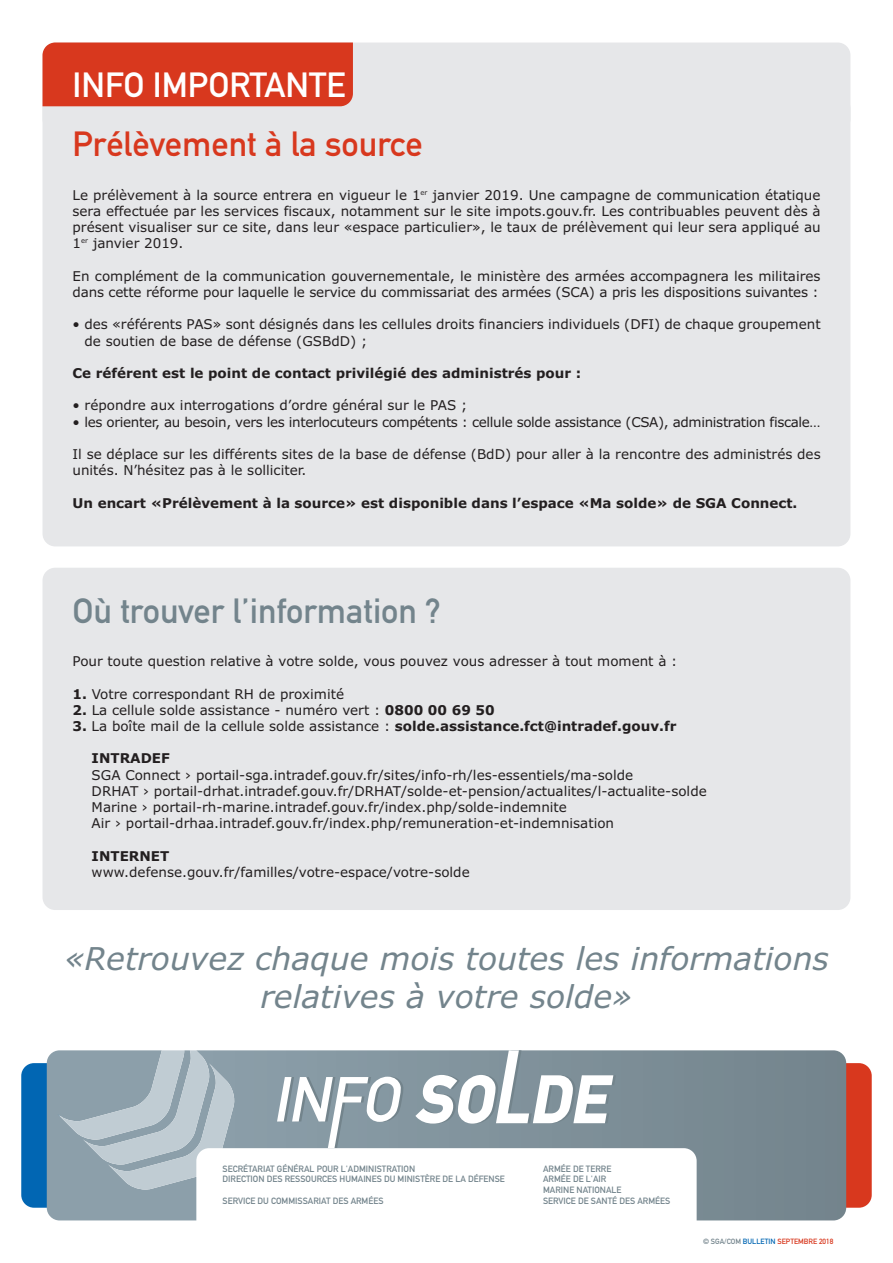
<style>
.page{position:relative;width:893px;height:1263px;background:#fff}
.page>*{position:absolute;margin:0;border:0;box-sizing:border-box;transform-origin:0 0}
.t1{font:34.5px "DIN Mittelschrift";color:#73848c}
.t2{font:34.5px "DIN Mittelschrift";color:#d8381e}
.t3{font:34.5px "DIN Mittelschrift";color:#fff}
.t4{font:italic 31.5px/37.8px "Verdana";color:#73848c;text-align:center}
.t5{font:13.5px/16.2px "Verdana";color:#231f20}
.t6{font:700 13.5px "Verdana";color:#231f20}
.t7{font:13.5px "Verdana";letter-spacing:-.025em;color:#231f20}
.t8{font:9px/10.8px "DIN Mittelschrift";color:#73848c}
.t9{font:7.5px "DIN Mittelschrift";color:#d8381e}
.s1{font-weight:700}
.s2{font-weight:400}
.s3{color:#73848c}
.s4{color:#0166b3}
</style>
<div class="page">
<div style="left:21px;top:1063px;width:39px;height:145px;background:#0166b3;border-radius:13px"></div>
<div style="left:833px;top:1063px;width:39px;height:145px;background:#d8381e;border-radius:13px"></div>
<svg style="left:47px;top:1050px;width:799px;height:170px;background:#7d8f98"></svg>
<svg style="left:277px;top:1077px;width:127px;height:71px"></svg>
<svg style="left:415px;top:1050px;width:201px;height:73px"></svg>
<svg style="left:57px;top:1050px;width:179px;height:139px;background:#a3b3bc"></svg>
<div style="left:196px;top:1148px;width:501px;height:105px;background:#fff;border-radius:13px"></div>
<div style="left:43px;top:568px;width:807px;height:342px;background:#e6e7e9;border-radius:13px"></div>
<div style="left:43px;top:43px;width:807px;height:89px;background:#e6e7e9;border-radius:13px"></div>
<div style="left:43px;top:96px;width:807px;height:450px;background:#e6e7e9;border-radius:13px"></div>
<div style="left:43px;top:43px;width:310px;height:63px;background:#d8381e"></div>
<h1 class="t3" style="left:73px;top:73px;width:275px">INFO IMPORTANTE</h1>
<h1 class="t2" style="left:73px;top:132px;width:352px">Prélèvement à la source</h1>
<p class="t5" style="left:73px;top:188px;width:750px;text-align:justify">Le prélèvement à la source entrera en vigueur le 1<sup>er</sup> janvier 2019. Une campagne de communication étatique sera effectuée par les services fiscaux, notamment sur le site impots.gouv.fr. Les contribuables peuvent dès à présent visualiser sur ce site, dans leur «espace particulier», le taux de prélèvement qui leur sera appliqué au 1<sup>er</sup> janvier 2019.</p>
<p class="t5" style="left:73px;top:269px;width:750px">En complément de la communication gouvernementale, le ministère des armées accompagnera les militaires dans cette réforme pour laquelle le service du commissariat des armées (SCA) a pris les dispositions suivantes :</p>
<p class="t5" style="left:85px;top:317px;width:738px;text-indent:-12px">• des «référents PAS» sont désignés dans les cellules droits financiers individuels (DFI) de chaque groupement de soutien de base de défense (GSBdD) ;</p>
<p class="t6" style="left:73px;top:368px;width:510px">Ce référent est le point de contact privilégié des administrés pour :</p>
<p class="t5" style="left:73px;top:398px;width:396px">• répondre aux interrogations d’ordre général sur le PAS ;</p>
<p class="t7" style="left:73px;top:416px;width:750px">• les orienter, au besoin, vers les interlocuteurs compétents : cellule solde assistance (CSA), administration fiscale…</p>
<p class="t5" style="left:73px;top:447px;width:750px">Il se déplace sur les différents sites de la base de défense (BdD) pour aller à la rencontre des administrés des unités. N’hésitez pas à le solliciter.</p>
<p class="t6" style="left:73px;top:497px;width:726px">Un encart «Prélèvement à la source» est disponible dans l’espace «Ma solde» de SGA Connect.</p>
<h1 class="t1" style="left:73px;top:598px;width:370px">Où trouver l’information ?</h1>
<p class="t5" style="left:73px;top:654px;width:606px">Pour toute question relative à votre solde, vous pouvez vous adresser à tout moment à :</p>
<p class="t5" style="left:73px;top:687px;width:273px"><span class="s1">1.</span> Votre correspondant RH de proximité</p>
<p class="t5" style="left:73px;top:703px;width:424px"><span class="s1">2.</span> La cellule solde assistance - numéro vert : <span class="s1">0800 00 69 50</span></p>
<p class="t6" style="left:73px;top:721px;width:605px">3. <span class="s2">La boîte mail de la cellule solde assistance :</span> solde.assistance.fct@intradef.gouv.fr</p>
<p class="t6" style="left:92px;top:753px;width:80px">INTRADEF</p>
<p class="t5" style="left:92px;top:768px;width:617px">SGA Connect › portail-sga.intradef.gouv.fr/sites/info-rh/les-essentiels/ma-solde<br>DRHAT › portail-drhat.intradef.gouv.fr/DRHAT/solde-et-pension/actualites/l-actualite-solde Marine › portail-rh-marine.intradef.gouv.fr/index.php/solde-indemnite<br>Air › portail-drhaa.intradef.gouv.fr/index.php/remuneration-et-indemnisation</p>
<p class="t6" style="left:92px;top:850px;width:79px">INTERNET</p>
<p class="t5" style="left:92px;top:865px;width:380px">www.defense.gouv.fr/familles/votre-espace/votre-solde</p>
<h2 class="t4" style="left:64px;top:940px;width:766px">«Retrouvez chaque mois toutes les informations relatives à votre solde»</h2>
<p class="t8" style="left:223px;top:1164px;width:284px">SECRÉTARIAT GÉNÉRAL POUR L'ADMINISTRATION<br>DIRECTION DES RESSOURCES HUMAINES DU MINISTÈRE DE LA DÉFENSE</p>
<p class="t8" style="left:223px;top:1196px;width:163px">SERVICE DU COMMISSARIAT DES ARMÉES</p>
<p class="t8" style="left:543px;top:1164px;width:129px">ARMÉE DE TERRE<br>ARMÉE DE L'AIR<br>MARINE NATIONALE<br>SERVICE DE SANTÉ DES ARMÉES</p>
<p class="t9" style="left:703px;top:1238px;width:132px"><span class="s3">© SGA/COM</span> <span class="s4">BULLETIN</span> SEPTEMBRE 2018</p>
</div>
